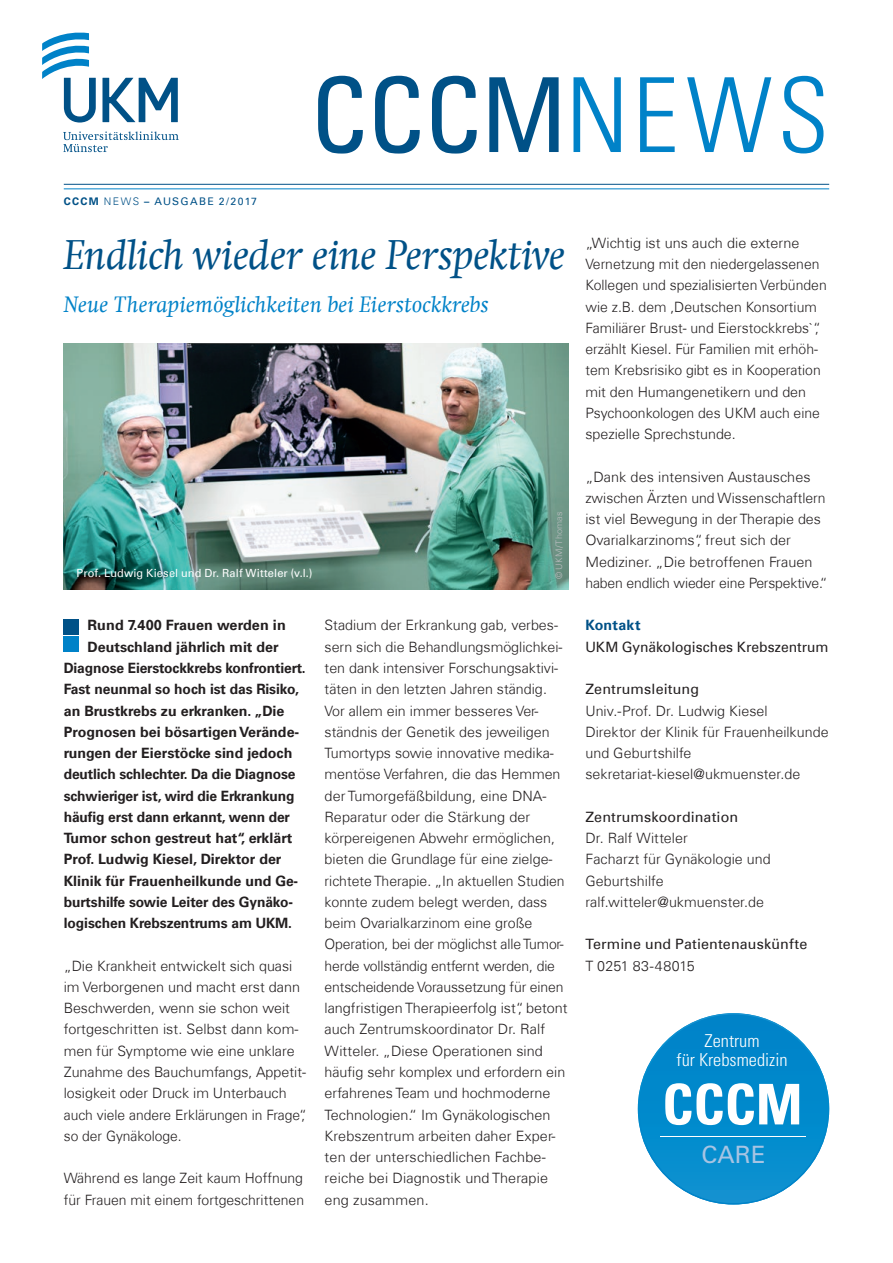
<style>
.page{position:relative;width:893px;height:1263px;background:#fff}
.page>*{position:absolute;margin:0;border:0;box-sizing:border-box;transform-origin:0 0}
.t1{font:condensed 103.5px "Univers Com 57";color:#005187}
.t2{font:56.1px "Univers Com 67 Bold Cond";color:#fff}
.Headline{font:italic 42px "Swift Com";letter-spacing:-.005em;color:#005187}
.t3{font:23.85px "Univers Com 55 Roman";color:#a7c4e3}
.Headline-2{font:italic 22.5px "Swift Com";letter-spacing:.01em;color:#0082c8}
.t4{font:17.85px/19.2px "Univers Com 47 Light Cond";color:#fff;text-align:center}
.Fließtext{font:300 14.25px/21.3px "Univers Com 45";color:#231f20}
.Fließtext-2{font:700 14.25px "Univers Com 65";letter-spacing:-.005em;color:#231f20}
.Fließtext-3{font:14.25px "Univers Com 55 Roman";letter-spacing:.01em;color:#231f20}
.Kontakt{font:700 14.25px "Univers Com 65";letter-spacing:.015em;color:#005187}
.BU{font:11.25px "Univers Com 55 Roman";letter-spacing:.01em;color:#fff}
.Kolumnentitel{font:10.5px "Univers Com 55 Roman";letter-spacing:.12em;color:#005187}
.Fließtext-4{font:300 9px "Univers Com 45";letter-spacing:.025em;color:#bcbdc0}
.s1{font-family:"Univers Com 65";font-weight:700}
.s2{font-family:"Univers Com 45";font-weight:300}
.s3{font-family:"Univers Com 47 Light Cond";font-stretch:normal;color:#0082c8}
</style>
<div class="page">
<div style="left:639px;top:1015px;width:189px;height:188px;background:#0089cc;border-radius:94px"></div>
<hr style="left:660px;top:1136px;width:146px;height:1px;background:#fff">
<svg style="left:42px;top:32px;width:54px;height:91px"></svg>
<svg style="left:102px;top:78px;width:76px;height:44px"></svg>
<svg style="left:63px;top:132px;width:116px;height:20px"></svg>
<hr style="left:64px;top:184px;width:765px;height:1px;background:#005187">
<hr style="left:64px;top:188px;width:765px;height:1px;background:#0082c8">
<div style="left:64px;top:620px;width:15px;height:15px;background:#005187"></div>
<div style="left:64px;top:636px;width:15px;height:16px;background:#0082c8"></div>
<img style="left:64px;top:343px;width:504px;height:246px">
<p class="Kolumnentitel" style="left:64px;top:195px;width:195px"><span class="s1">CCCM</span> <span class="s2">NEWS</span> <span class="s1">–</span> AUSGABE 2/2017</p>
<p class="t1" style="left:311px;top:50px;width:520px">CCCM<span class="s3">NEWS</span></p>
<p class="Headline" style="left:64px;top:230px;width:503px">Endlich wieder eine Perspektive</p>
<p class="Headline-2" style="left:64px;top:291px;width:427px">Neue Therapiemöglichkeiten bei Eierstockkrebs</p>
<p class="BU" style="left:77px;top:566px;width:237px">Prof. Ludwig Kiesel und Dr. Ralf Witteler (v.l.)</p>
<p class="Fließtext-4" style="left:553px;top:579px;width:69px;rotate:-90deg">© UKM/Thomas</p>
<p class="Fließtext-2" style="left:88px;top:617px;width:200px">Rund 7.400 Frauen werden in</p>
<p class="Fließtext-2" style="left:88px;top:638px;width:193px">Deutschland jährlich mit der</p>
<p class="Fließtext-2" style="left:64px;top:659px;width:243px">Diagnose Eierstockkrebs konfrontiert.</p>
<p class="Fließtext-2" style="left:64px;top:681px;width:237px">Fast neunmal so hoch ist das Risiko,</p>
<p class="Fließtext-2" style="left:64px;top:702px;width:222px">an Brustkrebs zu erkranken. „Die</p>
<p class="Fließtext-2" style="left:64px;top:723px;width:237px">Prognosen bei bösartigen Verände-</p>
<p class="Fließtext-2" style="left:64px;top:744px;width:230px">rungen der Eierstöcke sind jedoch</p>
<p class="Fließtext-2" style="left:64px;top:766px;width:233px">deutlich schlechter. Da die Diagnose</p>
<p class="Fließtext-2" style="left:64px;top:787px;width:232px">schwieriger ist, wird die Erkrankung</p>
<p class="Fließtext-2" style="left:64px;top:808px;width:228px">häufig erst dann erkannt, wenn der</p>
<p class="Fließtext-2" style="left:64px;top:829px;width:230px">Tumor schon gestreut hat“, erklärt</p>
<p class="Fließtext-2" style="left:64px;top:851px;width:219px">Prof. Ludwig Kiesel, Direktor der</p>
<p class="Fließtext-2" style="left:64px;top:872px;width:236px">Klinik für Frauenheilkunde und Ge-</p>
<p class="Fließtext-2" style="left:64px;top:893px;width:230px">burtshilfe sowie Leiter des Gynäko-</p>
<p class="Fließtext-2" style="left:64px;top:915px;width:230px">logischen Krebszentrums am UKM.</p>
<p class="Fließtext" style="left:64px;top:955px;width:245px">„Die Krankheit entwickelt sich quasi im Verborgenen und macht erst dann Beschwerden, wenn sie schon weit fortgeschritten ist. Selbst dann kom&shy;men für Symptome wie eine unklare Zunahme des Bauchumfangs, Appetit&shy;losigkeit oder Druck im Unterbauch auch viele andere Erklärungen in Frage“, so der Gynäkologe.</p>
<p class="Fließtext" style="left:64px;top:1167px;width:242px">Während es lange Zeit kaum Hoffnung für Frauen mit einem fortgeschrittenen</p>
<p class="Fließtext" style="left:325px;top:615px;width:245px">Stadium der Erkrankung gab, verbes&shy;sern sich die Behandlungsmöglichkei&shy;ten dank intensiver Forschungsaktivi&shy;täten in den letzten Jahren ständig.<br>Vor allem ein immer besseres Ver&shy;ständnis der Genetik des jeweiligen Tumortyps sowie innovative medika&shy;mentöse Verfahren, die das Hemmen der Tumorgefäßbildung, eine DNA-Reparatur oder die Stärkung der körpereigenen Abwehr ermöglichen, bieten die Grundlage für eine zielge&shy;richtete Therapie. „In aktuellen Studien konnte zudem belegt werden, dass beim Ovarialkarzinom eine große Operation, bei der möglichst alle Tumor&shy;herde vollständig entfernt werden, die entscheidende Voraussetzung für einen langfristigen Therapieerfolg ist“, betont auch Zentrumskoordinator Dr. Ralf Witteler. „Diese Operationen sind häufig sehr komplex und erfordern ein erfahrenes Team und hochmoderne Technologien.“ Im Gynäkologischen Krebszentrum arbeiten daher Exper&shy;ten der unterschiedlichen Fachbe&shy;reiche bei Diagnostik und Therapie eng zusammen.</p>
<p class="Fließtext" style="left:585px;top:232px;width:243px">„Wichtig ist uns auch die externe Vernetzung mit den niedergelassenen Kollegen und spezialisierten Verbünden wie z.B. dem ,Deutschen Konsortium Familiärer Brust- und Eierstockkrebs`“, erzählt Kiesel. Für Familien mit erhöh&shy;tem Krebsrisiko gibt es in Kooperation mit den Humangenetikern und den Psychoonkologen des UKM auch eine spezielle Sprechstunde.</p>
<p class="Fließtext" style="left:585px;top:466px;width:244px">„Dank des intensiven Austausches zwischen Ärzten und Wissenschaftlern ist viel Bewegung in der Therapie des Ovarialkarzinoms“, freut sich der Mediziner. „Die betroffenen Frauen haben endlich wieder eine Perspektive.“</p>
<p class="Kontakt" style="left:585px;top:617px;width:57px">Kontakt</p>
<p class="Fließtext-3" style="left:585px;top:638px;width:245px">UKM Gynäkologisches Krebszentrum</p>
<p class="Fließtext-3" style="left:585px;top:681px;width:115px">Zentrumsleitung</p>
<p class="Fließtext" style="left:585px;top:700px;width:184px">Univ.-Prof. Dr. Ludwig Kiesel</p>
<p class="Fließtext" style="left:585px;top:721px;width:245px">Direktor der Klinik für Frauenheilkunde und Geburtshilfe</p>
<p class="Fließtext" style="left:585px;top:763px;width:216px">sekretariat-kiesel@ukmuenster.de</p>
<p class="Fließtext-3" style="left:585px;top:808px;width:154px">Zentrumskoordination</p>
<p class="Fließtext" style="left:585px;top:827px;width:104px">Dr. Ralf Witteler</p>
<p class="Fließtext" style="left:585px;top:849px;width:187px">Facharzt für Gynäkologie und<br>Geburtshilfe</p>
<p class="Fließtext" style="left:585px;top:891px;width:180px">ralf.witteler@ukmuenster.de</p>
<p class="Fließtext-3" style="left:585px;top:936px;width:223px">Termine und Patientenauskünfte</p>
<p class="Fließtext" style="left:585px;top:955px;width:111px">T 0251 83-48015</p>
<p class="t4" style="left:677px;top:1031px;width:112px">Zentrum<br>für Krebsmedizin</p>
<p class="t2" style="left:662px;top:1070px;width:142px">CCCM</p>
<p class="t3" style="left:702px;top:1140px;width:65px">CARE</p>
</div>
